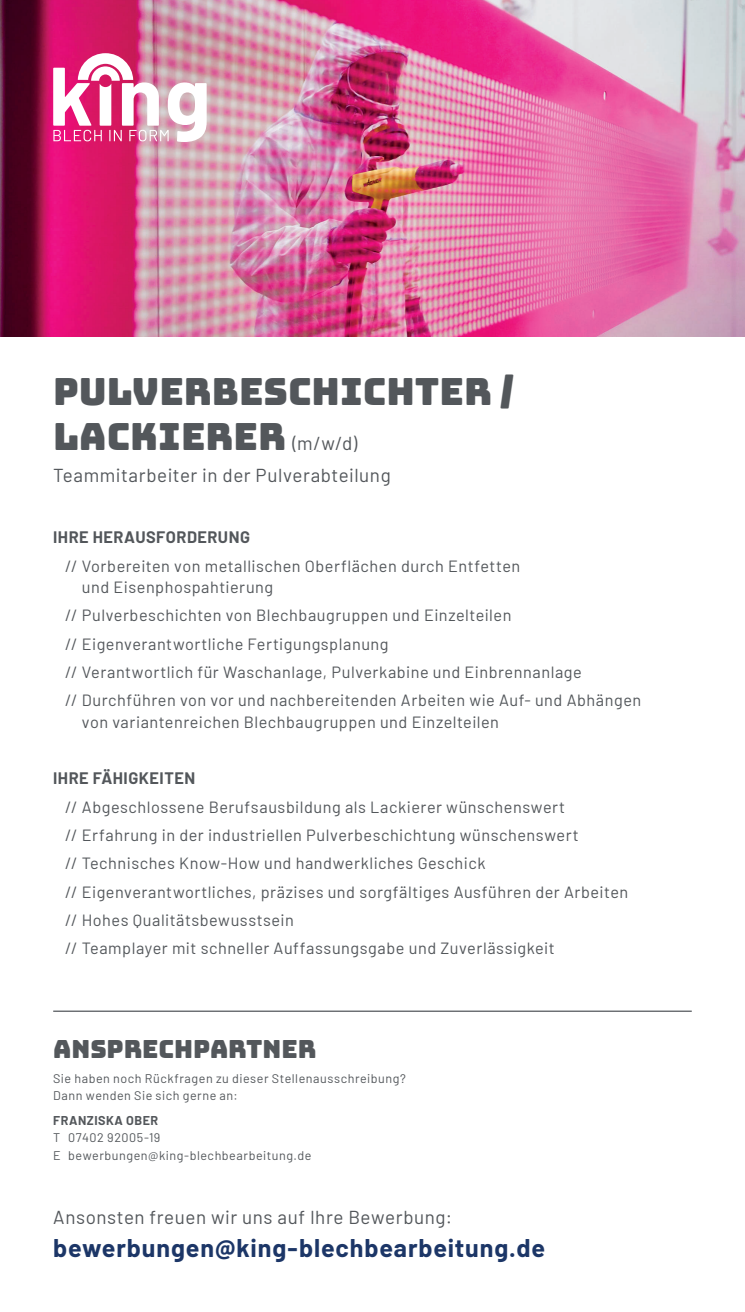
<style>
.page{position:relative;width:745px;height:1312px;background:#fff}
.page>*{position:absolute;margin:0;border:0;box-sizing:border-box;transform-origin:0 0}
.t1{font:37.5px/45px "Bungee";color:#53575b}
.t2{font:700 25px "Barlow";letter-spacing:.035em;color:#1c3667}
.t3{font:25px "Bungee";color:#53575b}
.t4{font:18.75px "Barlow";letter-spacing:.03em;color:#53575b}
.t5{font:16.25px/28.4px "Barlow";letter-spacing:.03em;color:#53575b}
.t6{font:700 16.25px "Barlow";letter-spacing:.03em;color:#53575b}
.t7{font:12.5px/17.5px "Barlow";letter-spacing:.04em;color:#53575b}
.t8{font:700 12.5px "Barlow";letter-spacing:.04em;color:#53575b}
.s1{font-family:"Barlow";font-size:18.75px}
</style>
<div class="page">
<img style="left:0;top:0;width:744px;height:337px">
<svg style="left:53px;top:53px;width:153px;height:89px"></svg>
<hr style="left:53px;top:1010px;width:638px;height:1px;background:#53575b">
<h1 class="t1" style="left:53px;top:369px;width:461px">PULVERBESCHICHTER /<br>LACKIERER <span class="s1">(m/w/d)</span></h1>
<p class="t4" style="left:53px;top:462px;width:339px">Teammitarbeiter in der Pulverabteilung</p>
<p class="t6" style="left:53px;top:525px;width:198px">IHRE HERAUSFORDERUNG</p>
<p class="t5" style="left:82px;top:553px;width:439px;line-height:21.2px;text-indent:-17px">// Vorbereiten von metallischen Oberflächen durch Entfetten und Eisenphospahtierung</p>
<p class="t5" style="left:65px;top:599px;width:577px">// Pulverbeschichten von Blechbaugruppen und Einzelteilen<br>// Eigenverantwortliche Fertigungsplanung<br>// Verantwortlich für Waschanlage, Pulverkabine und Einbrennanlage<br>// Durchführen von vor und nachbereitenden Arbeiten wie Auf- und Abhängen</p>
<p class="t5" style="left:82px;top:706px;width:418px">von variantenreichen Blechbaugruppen und Einzelteilen</p>
<p class="t6" style="left:53px;top:766px;width:143px">IHRE FÄHIGKEITEN</p>
<p class="t5" style="left:65px;top:791px;width:564px">// Abgeschlossene Berufsausbildung als Lackierer wünschenswert<br>// Erfahrung in der industriellen Pulverbeschichtung wünschenswert<br>// Technisches Know-How und handwerkliches Geschick<br>// Eigenverantwortliches, präzises und sorgfältiges Ausführen der Arbeiten // Hohes Qualitätsbewusstsein<br>// Teamplayer mit schneller Auffassungsgabe und Zuverlässigkeit</p>
<h2 class="t3" style="left:53px;top:1034px;width:264px">ANSPRECHPARTNER</h2>
<p class="t7" style="left:53px;top:1068px;width:354px">Sie haben noch Rückfragen zu dieser Stellenausschreibung?<br>Dann wenden Sie sich gerne an:</p>
<p class="t8" style="left:53px;top:1110px;width:106px">FRANZISKA OBER</p>
<p class="t7" style="left:53px;top:1127px;width:259px">T 07402 92005-19<br>E bewerbungen@king-blechbearbeitung.de</p>
<p class="t4" style="left:53px;top:1203px;width:400px">Ansonsten freuen wir uns auf Ihre Bewerbung:</p>
<h2 class="t2" style="left:53px;top:1228px;width:493px">bewerbungen@king-blechbearbeitung.de</h2>
</div>
